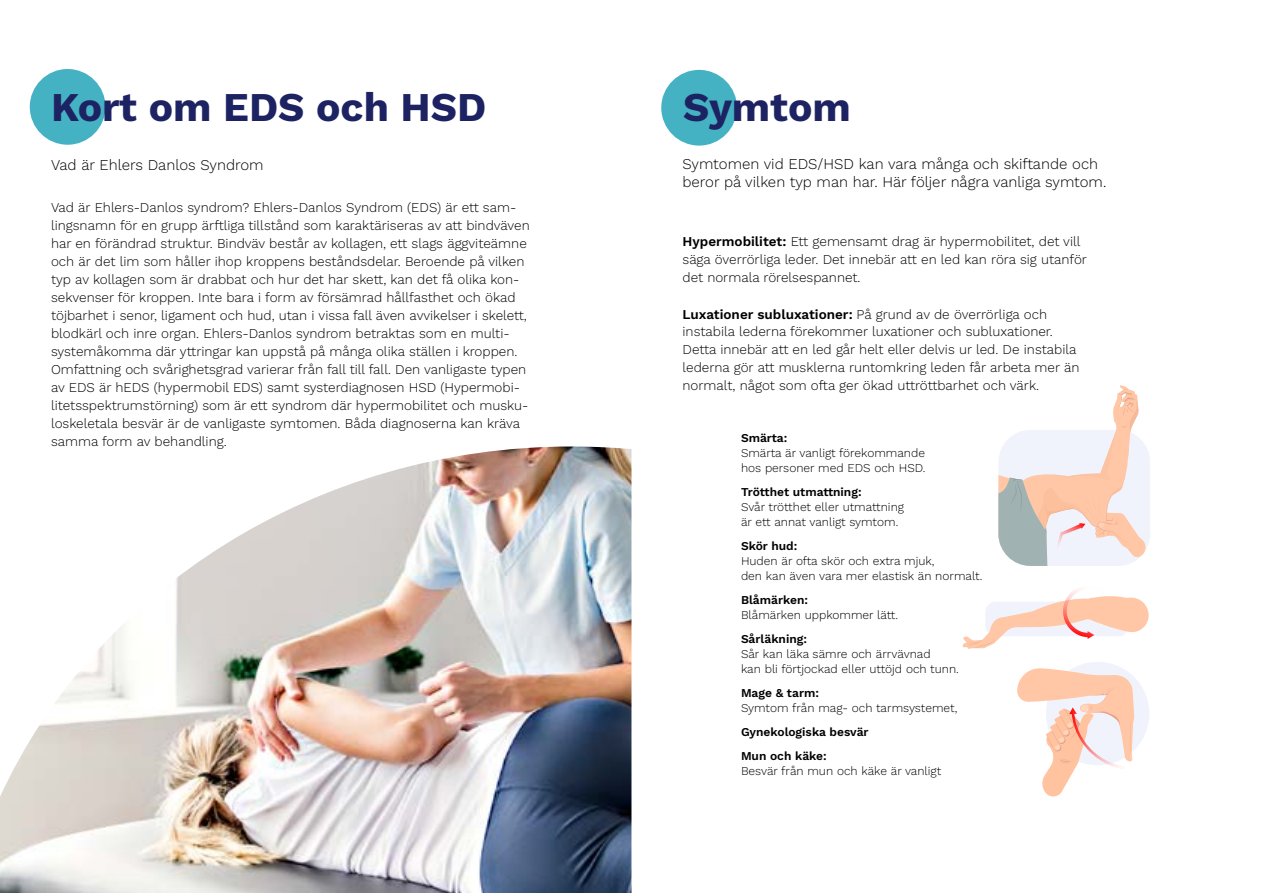
<style>
.page{position:relative;width:1263px;height:893px;background:#fff}
.page>*{position:absolute;margin:0;border:0;box-sizing:border-box;transform-origin:0 0}
.t1{font:40.8px "Work Sans";color:#1d2362}
.t2{font:15px/18px "Work Sans";color:#000}
.t3{font:13.5px/18px "Work Sans";color:#000}
.t4{font:12px/15px "Work Sans";color:#000}
</style>
<div class="page">
<img style="left:0;top:446px;width:631px;height:447px">
<div style="left:30px;top:69px;width:75px;height:76px;background:#44b2c3;border-radius:50%"></div>
<div style="left:661px;top:70px;width:76px;height:76px;background:#44b2c3;border-radius:50%"></div>
<svg style="left:998px;top:385px;width:149px;height:181px"></svg>
<div style="left:1046px;top:662px;width:103px;height:103px;background:#f1f3fc;border-radius:50%"></div>
<svg style="left:1017px;top:668px;width:117px;height:129px"></svg>
<svg style="left:963px;top:588px;width:185px;height:61px"></svg>
<h1 class="t1" style="left:51px;top:76px;width:437px">Kort om EDS och HSD</h1>
<p class="t2" style="left:51px;top:155px;width:214px">Vad är Ehlers Danlos Syndrom</p>
<p class="t3" style="left:51px;top:198px;width:480px">Vad är Ehlers-Danlos syndrom? Ehlers-Danlos Syndrom (EDS) är ett sam&shy;lingsnamn för en grupp ärftliga tillstånd som karaktäriseras av att bindväven har en förändrad struktur. Bindväv består av kollagen, ett slags äggviteämne och är det lim som håller ihop kroppens beståndsdelar. Beroende på vilken typ av kollagen som är drabbat och hur det har skett, kan det få olika kon&shy;sekvenser för kroppen. Inte bara i form av försämrad hållfasthet och ökad töjbarhet i senor, ligament och hud, utan i vissa fall även avvikelser i skelett, blodkärl och inre organ. Ehlers-Danlos syndrom betraktas som en multi&shy;systemåkomma där yttringar kan uppstå på många olika ställen i kroppen.<br>Omfattning och svårighetsgrad varierar från fall till fall. Den vanligaste typen av EDS är hEDS (hypermobil EDS) samt systerdiagnosen HSD (Hypermobi&shy;litetsspektrumstörning) som är ett syndrom där hypermobilitet och musku&shy;loskeletala besvär är de vanligaste symtomen. Båda diagnoserna kan kräva samma form av behandling.</p>
<h1 class="t1" style="left:683px;top:77px;width:169px">Symtom</h1>
<p class="t2" style="left:682px;top:155px;width:425px">Symtomen vid EDS/HSD kan vara många och skiftande och beror på vilken typ man har. Här följer några vanliga symtom.</p>
<p class="t3" style="left:682px;top:232px;width:406px">Hypermobilitet: Ett gemensamt drag är hypermobilitet, det vill säga överrörliga leder. Det innebär att en led kan röra sig utanför det normala rörelsespannet.</p>
<p class="t3" style="left:682px;top:304px;width:398px">Luxationer subluxationer: På grund av de överrörliga och instabila lederna förekommer luxationer och subluxationer.<br>Detta innebär att en led går helt eller delvis ur led. De instabila lederna gör att musklerna runtomkring leden får arbeta mer än normalt, något som ofta ger ökad uttröttbarhet och värk.</p>
<p class="t4" style="left:741px;top:430px;width:186px">Smärta:<br>Smärta är vanligt förekommande hos personer med EDS och HSD.</p>
<p class="t4" style="left:741px;top:484px;width:165px">Trötthet utmattning:<br>Svår trötthet eller utmattning är ett annat vanligt symtom.</p>
<p class="t4" style="left:741px;top:538px;width:243px">Skör hud:<br>Huden är ofta skör och extra mjuk,<br>den kan även vara mer elastisk än normalt.</p>
<p class="t4" style="left:741px;top:592px;width:159px">Blåmärken:<br>Blåmärken uppkommer lätt.</p>
<p class="t4" style="left:741px;top:631px;width:219px">Sårläkning:<br>Sår kan läka sämre och ärrvävnad<br>kan bli förtjockad eller uttöjd och tunn.</p>
<p class="t4" style="left:741px;top:685px;width:218px">Mage &amp; tarm:<br>Symtom från mag- och tarmsystemet,</p>
<p class="t4" style="left:741px;top:719px;width:129px;line-height:24px">Gynekologiska besvär<br>Mun och käke:</p>
<p class="t4" style="left:741px;top:763px;width:202px">Besvär från mun och käke är vanligt</p>
</div>
